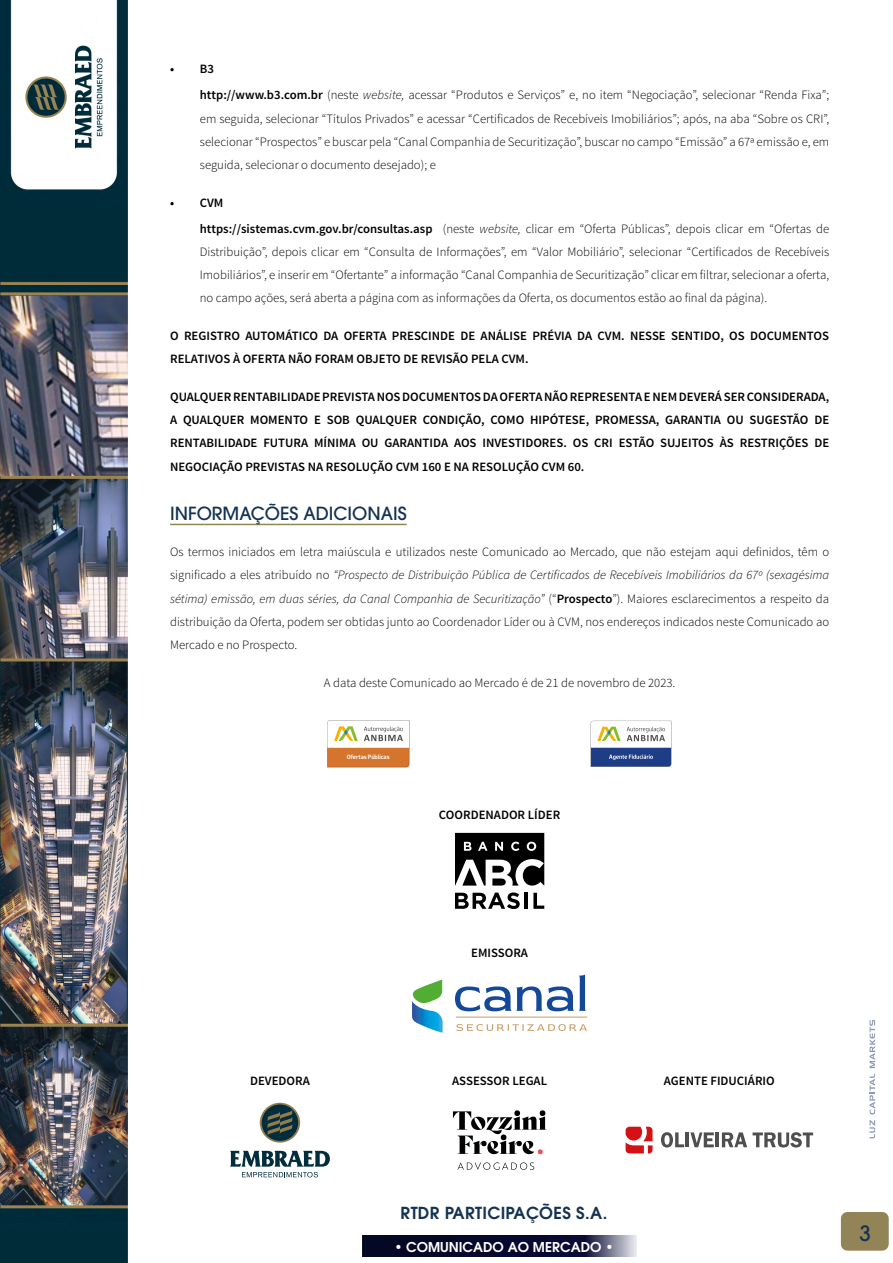
<style>
.page{position:relative;width:893px;height:1263px;background:#fff}
.page>*{position:absolute;margin:0;border:0;box-sizing:border-box;transform-origin:0 0}
.t1{font:500 21px "ITC Avant Garde Pro";color:#143251}
.t2{font:500 18px "ITC Avant Garde Pro";color:#143251}
.t3{font:600 16.5px "ITC Avant Garde Pro";letter-spacing:.02em;color:#143251}
.t4{font:600 13.5px "ITC Avant Garde Pro";color:#fff}
.t5{font:300 12.75px/23.1px "Source Sans Pro";color:#000;text-align:justify}
.t6{font:600 12.75px/23.1px "Source Sans Pro";color:#000}
.t7{font:500 6.3px "Dobra";letter-spacing:-.01em;color:#fff}
.s1{font-weight:600}
.s2{font-style:italic}
</style>
<div class="page">
<div style="left:847px;top:1218px;width:35px;height:26px;background:#938457"></div>
<div style="left:841px;top:1212px;width:48px;height:39px;border:13px solid #938457"></div>
<img style="left:362px;top:1236px;width:275px;height:20px">
<img style="left:0;top:0;width:128px;height:1263px">
<svg style="left:870px;top:1120px;width:5px;height:18px"></svg>
<svg style="left:870px;top:1020px;width:5px;height:94px"></svg>
<hr style="left:170px;top:524px;width:237px;height:1px;background:#938457">
<svg style="left:327px;top:720px;width:82px;height:47px"></svg>
<svg style="left:591px;top:721px;width:80px;height:46px"></svg>
<svg style="left:455px;top:892px;width:65px;height:17px"></svg>
<hr style="left:525px;top:893px;width:3px;height:16px;background:#000">
<svg style="left:533px;top:893px;width:11px;height:16px"></svg>
<svg style="left:455px;top:833px;width:89px;height:52px"></svg>
<svg style="left:455px;top:975px;width:131px;height:36px"></svg>
<svg style="left:456px;top:1024px;width:131px;height:7px"></svg>
<hr style="left:456px;top:1017px;width:131px;height:1px;background:#ca9e67">
<svg style="left:412px;top:979px;width:31px;height:53px"></svg>
<svg style="left:260px;top:1103px;width:40px;height:40px"></svg>
<svg style="left:262px;top:1104px;width:36px;height:37px"></svg>
<svg style="left:268px;top:1110px;width:24px;height:26px"></svg>
<svg style="left:230px;top:1151px;width:100px;height:26px"></svg>
<svg style="left:453px;top:1110px;width:93px;height:45px"></svg>
<svg style="left:457px;top:1162px;width:77px;height:8px"></svg>
<svg style="left:661px;top:1132px;width:23px;height:15px"></svg>
<hr style="left:686px;top:1132px;width:3px;height:15px;background:#504f4f">
<svg style="left:690px;top:1132px;width:24px;height:15px"></svg>
<hr style="left:716px;top:1132px;width:3px;height:15px;background:#504f4f">
<svg style="left:722px;top:1132px;width:25px;height:15px"></svg>
<svg style="left:753px;top:1132px;width:60px;height:15px"></svg>
<svg style="left:626px;top:1127px;width:27px;height:26px"></svg>
<p class="t5" style="left:200px;top:56px;width:631px;line-height:26.1px;text-indent:-30px"><span class="s1">• B3<br>http://www.b3.com.br</span> (neste <span class="s2">website,</span> acessar “Produtos e Serviços” e, no item “Negociação”, selecionar “Renda Fixa”;</p>
<p class="t5" style="left:200px;top:107px;width:631px">em seguida, selecionar “Títulos Privados” e acessar “Certificados de Recebíveis Imobiliários”; após, na aba “Sobre os CRI”, selecionar “Prospectos” e buscar pela “Canal Companhia de Securitização”, buscar no campo “Emissão” a 67ª emissão e, em seguida, selecionar o documento desejado); e</p>
<p class="t5" style="left:200px;top:190px;width:631px;line-height:26.1px;text-indent:-30px"><span class="s1">• CVM<br>https://sistemas.cvm.gov.br/consultas.asp</span> (neste <span class="s2">website,</span> clicar em “Oferta Públicas”, depois clicar em “Ofertas de</p>
<p class="t5" style="left:200px;top:240px;width:631px">Distribuição”, depois clicar em “Consulta de Informações”, em “Valor Mobiliário”, selecionar “Certificados de Recebíveis Imobiliários”, e inserir em “Ofertante” a informação “Canal Companhia de Securitização” clicar em filtrar, selecionar a oferta, no campo ações, será aberta a página com as informações da Oferta, os documentos estão ao final da página).</p>
<p class="t6" style="left:170px;top:325px;width:660px">O REGISTRO AUTOMÁTICO DA OFERTA PRESCINDE DE ANÁLISE PRÉVIA DA CVM. NESSE SENTIDO, OS DOCUMENTOS<br>RELATIVOS À OFERTA NÃO FORAM OBJETO DE REVISÃO PELA CVM.</p>
<p class="t6" style="left:170px;top:386px;width:661px;text-align:justify">QUALQUER RENTABILIDADE PREVISTA NOS DOCUMENTOS DA OFERTA NÃO REPRESENTA E NEM DEVERÁ SER CONSIDERADA, A QUALQUER MOMENTO E SOB QUALQUER CONDIÇÃO, COMO HIPÓTESE, PROMESSA, GARANTIA OU SUGESTÃO DE RENTABILIDADE FUTURA MÍNIMA OU GARANTIDA AOS INVESTIDORES. OS CRI ESTÃO SUJEITOS ÀS RESTRIÇÕES DE NEGOCIAÇÃO PREVISTAS NA RESOLUÇÃO CVM 160 E NA RESOLUÇÃO CVM 60.</p>
<h2 class="t2" style="left:170px;top:502px;width:238px">INFORMAÇÕES ADICIONAIS</h2>
<p class="t5" style="left:170px;top:541px;width:661px">Os termos iniciados em letra maiúscula e utilizados neste Comunicado ao Mercado, que não estejam aqui definidos, têm o significado a eles atribuído no <span class="s2">“Prospecto de Distribuição Pública de Certificados de Recebíveis Imobiliários da 67º (sexagésima sétima) emissão, em duas séries, da Canal Companhia de Securitização”</span> (“<span class="s1">Prospecto</span>”). Maiores esclarecimentos a respeito da distribuição da Oferta, podem ser obtidas junto ao Coordenador Líder ou à CVM, nos endereços indicados neste Comunicado ao Mercado e no Prospecto.</p>
<p class="t5" style="left:324px;top:671px;width:353px">A data deste Comunicado ao Mercado é de 21 de novembro de 2023.</p>
<p class="t7" style="left:347px;top:753px;width:44px">Ofertas Públicas</p>
<p class="t6" style="left:439px;top:804px;width:123px">COORDENADOR LÍDER</p>
<p class="t6" style="left:471px;top:941px;width:58px">EMISSORA</p>
<p class="t6" style="left:250px;top:1069px;width:61px">DEVEDORA</p>
<p class="t6" style="left:452px;top:1069px;width:96px">ASSESSOR LEGAL</p>
<p class="t6" style="left:664px;top:1069px;width:112px">AGENTE FIDUCIÁRIO</p>
<p class="t3" style="left:400px;top:1202px;width:208px">RTDR PARTICIPAÇÕES S.A.</p>
<p class="t4" style="left:394px;top:1238px;width:221px">• COMUNICADO AO MERCADO •</p>
<h1 class="t1" style="left:859px;top:1220px;width:13px">3</h1>
</div>
